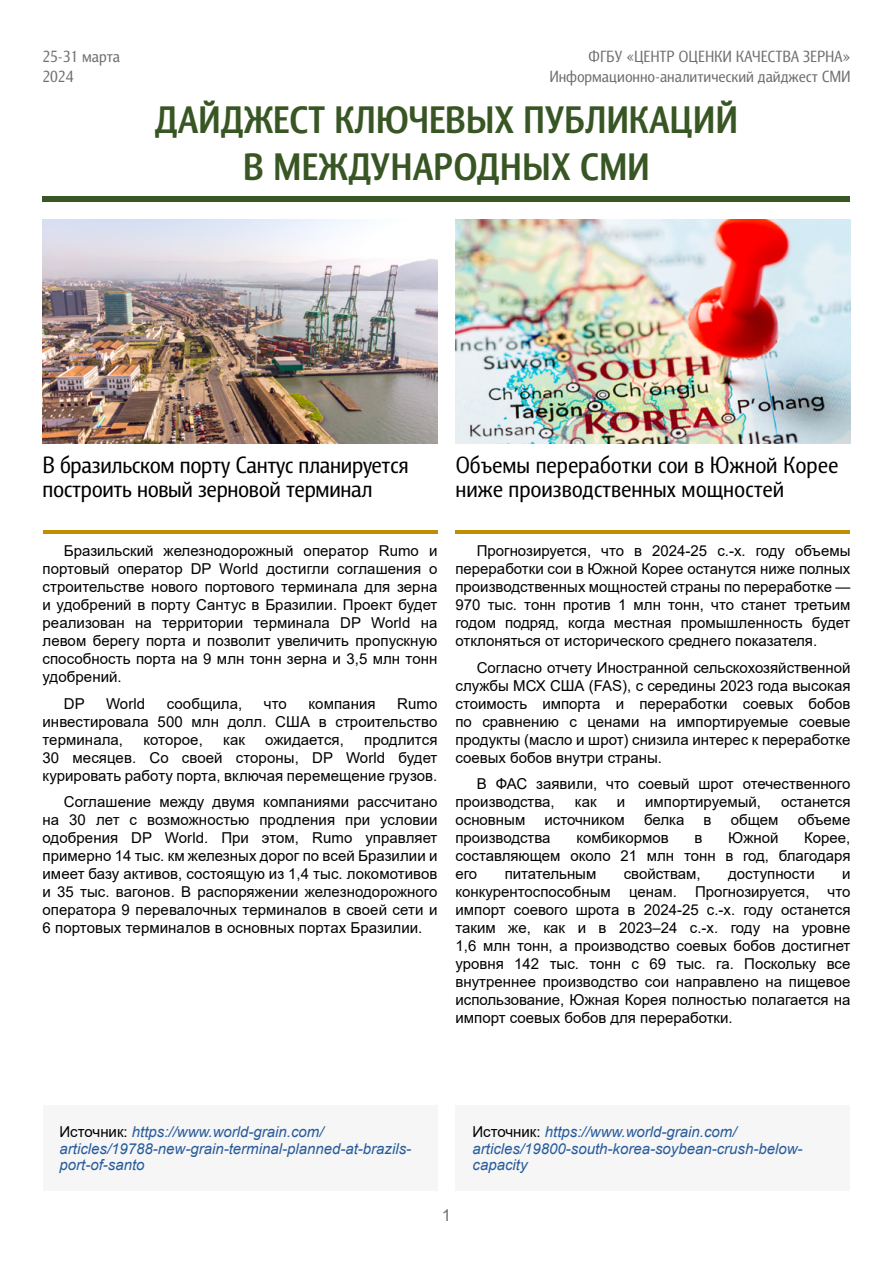
<style>
.page{position:relative;width:893px;height:1263px;background:#fff}
.page>*{position:absolute;margin:0;border:0;box-sizing:border-box;transform-origin:0 0}
.t1{font:700 39px/46.8px "Barnaul Grotesk";color:#385623;text-align:center}
.t2{font:24px/24px "Barnaul Grotesk";letter-spacing:-.01em;color:#000}
.t3{font:16.5px/19.8px "Barnaul Grotesk";color:#706f6f;text-align:right}
.t4{font:16.5px "Arial";color:#706f6f}
.t5{font:15px/18px "Arial";color:#000;text-align:justify}
.t6{font:italic 15px/16.5px "Arial";color:#275b9b}
.s1{font-style:normal;color:#000}
</style>
<div class="page">
<div style="left:43px;top:197px;width:807px;height:5px;background:#385724"></div>
<img style="left:455px;top:219px;width:395px;height:225px">
<img style="left:43px;top:219px;width:394px;height:225px">
<hr style="left:43px;top:530px;width:394px;height:3px;background:#bf8f00">
<div style="left:43px;top:1105px;width:394px;height:86px;background:#f6f6f6"></div>
<hr style="left:455px;top:530px;width:395px;height:3px;background:#bf8f00">
<div style="left:455px;top:1105px;width:395px;height:86px;background:#f6f6f6"></div>
<p class="t3" style="left:43px;top:47px;width:79px;text-align:left">25-31 марта<br>2024</p>
<p class="t3" style="left:549px;top:47px;width:302px">ФГБУ «ЦЕНТР ОЦЕНКИ КАЧЕСТВА ЗЕРНА»<br>Информационно-аналитический дайджест СМИ</p>
<h1 class="t1" style="left:155px;top:96px;width:585px">ДАЙДЖЕСТ КЛЮЧЕВЫХ ПУБЛИКАЦИЙ<br>В МЕЖДУНАРОДНЫХ СМИ</h1>
<h2 class="t2" style="left:43px;top:452px;width:368px">В бразильском порту Сантус планируется построить новый зерновой терминал</h2>
<p class="t5" style="left:43px;top:542px;width:396px;text-indent:21px">Бразильский железнодорожный оператор Rumo и портовый оператор DP World достигли соглашения о строительстве нового портового терминала для зерна и удобрений в порту Сантус в Бразилии. Проект будет реализован на территории терминала DP World на левом берегу порта и позволит увеличить пропускную способность порта на 9 млн тонн зерна и 3,5 млн тонн удобрений.</p>
<p class="t5" style="left:64px;top:694px;width:22px">DP</p>
<p class="t5" style="left:106px;top:694px;width:41px">World</p>
<p class="t5" style="left:167px;top:694px;width:77px">сообщила,</p>
<p class="t5" style="left:264px;top:694px;width:25px">что</p>
<p class="t5" style="left:308px;top:694px;width:69px">компания</p>
<p class="t5" style="left:43px;top:694px;width:396px;text-indent:355px">Rumo инвестировала 500 млн долл. США в строительство терминала,</p>
<p class="t5" style="left:43px;top:730px;width:396px;text-indent:322px">продлится 30 месяцев. Со своей стороны, DP World будет курировать работу порта, включая перемещение грузов.</p>
<p class="t5" style="left:43px;top:793px;width:396px;text-indent:21px">Соглашение между двумя компаниями рассчитано на 30 лет с возможностью продления при условии одобрения DP World. При этом, Rumo управляет примерно 14 тыс. км железных дорог по всей Бразилии и имеет базу активов, состоящую из 1,4 тыс. локомотивов и 35 тыс. вагонов. В распоряжении железнодорожного оператора 9 перевалочных терминалов в своей сети и 6 портовых терминалов в основных портах Бразилии.</p>
<p class="t5" style="left:143px;top:730px;width:61px">которое,</p>
<p class="t5" style="left:223px;top:730px;width:23px">как</p>
<p class="t5" style="left:265px;top:730px;width:80px">ожидается,</p>
<h2 class="t2" style="left:455px;top:452px;width:384px">Объемы переработки сои в Южной Корее ниже производственных мощностей</h2>
<p class="t5" style="left:455px;top:542px;width:396px;text-indent:21px">Прогнозируется, что в 2024-25 с.-х. году объемы переработки сои в Южной Корее останутся ниже полных производственных мощностей страны по переработке — 970 тыс. тонн против 1 млн тонн, что станет третьим годом подряд, когда местная промышленность будет отклоняться от исторического среднего показателя.</p>
<p class="t5" style="left:455px;top:658px;width:396px;text-indent:21px">Согласно отчету Иностранной сельскохозяйственной службы МСХ США (FAS), с середины 2023 года высокая стоимость импорта и переработки соевых бобов по сравнению с ценами на импортируемые соевые продукты (масло и шрот) снизила интерес к переработке соевых бобов внутри страны.</p>
<p class="t5" style="left:455px;top:775px;width:396px;text-indent:21px">В ФАС заявили, что соевый шрот отечественного производства,</p>
<p class="t5" style="left:575px;top:793px;width:23px">как</p>
<p class="t5" style="left:617px;top:793px;width:10px">и</p>
<p class="t5" style="left:645px;top:793px;width:117px">импортируемый,</p>
<p class="t5" style="left:781px;top:793px;width:71px">останется</p>
<p class="t5" style="left:455px;top:811px;width:71px">основным</p>
<p class="t5" style="left:544px;top:811px;width:82px">источником</p>
<p class="t5" style="left:644px;top:811px;width:42px">белка</p>
<p class="t5" style="left:704px;top:811px;width:9px">в</p>
<p class="t5" style="left:731px;top:811px;width:49px">общем</p>
<p class="t5" style="left:798px;top:811px;width:54px">объеме</p>
<p class="t5" style="left:455px;top:829px;width:97px">производства</p>
<p class="t5" style="left:576px;top:829px;width:94px">комбикормов</p>
<p class="t5" style="left:694px;top:829px;width:9px">в</p>
<p class="t5" style="left:728px;top:829px;width:52px">Южной</p>
<p class="t5" style="left:455px;top:829px;width:396px;text-indent:349px">Корее, составляющем около 21 млн тонн в год, благодаря его</p>
<p class="t5" style="left:505px;top:865px;width:93px">питательным</p>
<p class="t5" style="left:624px;top:865px;width:79px">свойствам,</p>
<p class="t5" style="left:728px;top:865px;width:88px">доступности</p>
<p class="t5" style="left:455px;top:865px;width:396px;text-indent:387px">и конкурентоспособным ценам. Прогнозируется, что импорт соевого шрота в 2024-25 с.-х. году останется таким же, как и в 2023–24 с.-х. году на уровне 1,6 млн тонн, а производство соевых бобов достигнет уровня 142 тыс. тонн с 69 тыс. га. Поскольку все внутреннее производство сои направлено на пищевое использование, Южная Корея полностью полагается на импорт соевых бобов для переработки.</p>
<p class="t6" style="left:60px;top:1124px;width:353px"><span class="s1">Источник:</span> https://www.world-grain.com/ articles/19788-new-grain-terminal-planned-at-brazils&shy;port-of-santo</p>
<p class="t6" style="left:472px;top:1124px;width:332px"><span class="s1">Источник:</span> https://www.world-grain.com/ articles/19800-south-korea-soybean-crush-below&shy;capacity</p>
<p class="t4" style="left:442px;top:1204px;width:11px">1</p>
</div>
